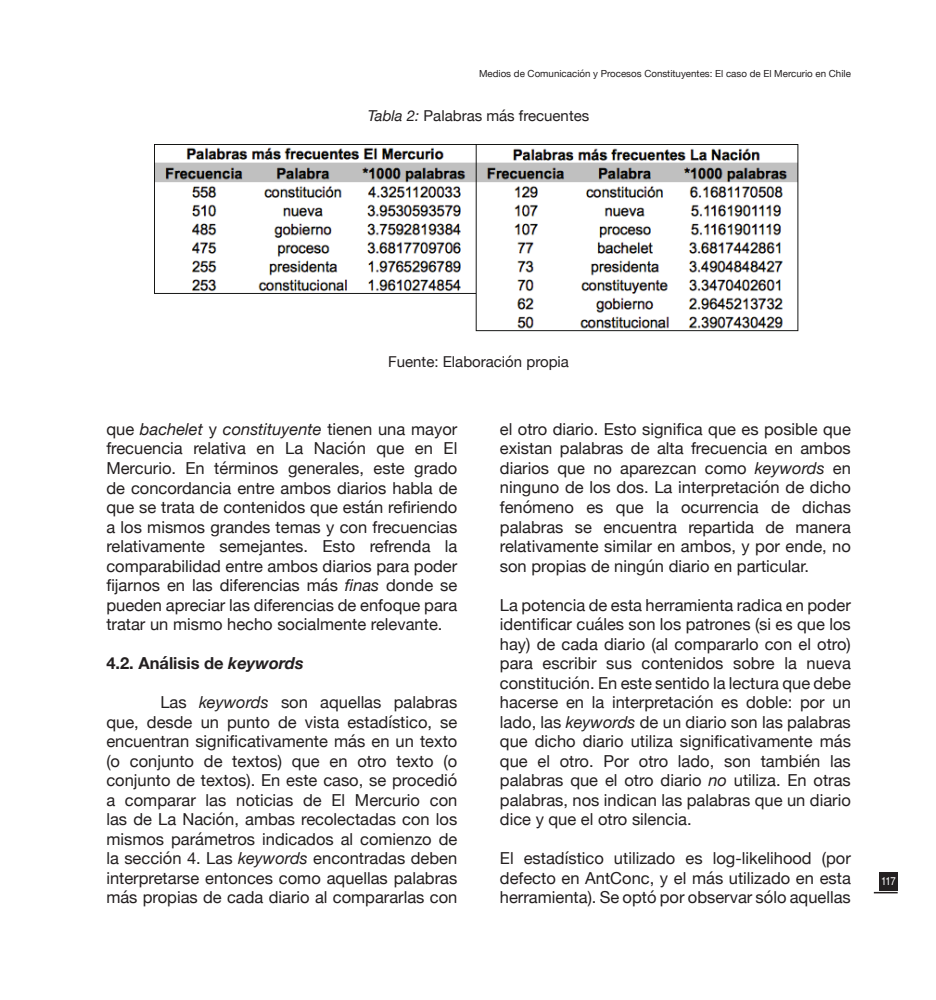
<style>
.page{position:relative;width:936px;height:1000px;background:#fff}
.page>*{position:absolute;margin:0;border:0;box-sizing:border-box;transform-origin:0 0}
.t1{font:16.5px/19.5px "Helvetica Neue";color:#231f20;text-align:justify}
.t2{font:700 16.5px "Helvetica Neue";color:#231f20}
.t3{font:15px "Helvetica Neue";color:#231f20}
.t4{font:11.25px "Helvetica LT Std";color:#fff;scale:.85 1}
.t5{font:9.75px "Helvetica Neue";color:#231f20}
.s1{font-style:italic}
</style>
<div class="page">
<div style="left:879px;top:872px;width:18px;height:18px;background:#231f20"></div>
<hr style="left:873px;top:891px;width:24px;height:2px;background:#231f20">
<img style="left:154px;top:145px;width:645px;height:187px">
<p class="t5" style="left:479px;top:66px;width:373px">Medios de Comunicación y Procesos Constituyentes: El caso de El Mercurio en Chile</p>
<p class="t3" style="left:368px;top:104px;width:223px"><span class="s1">Tabla 2:</span> Palabras más frecuentes</p>
<p class="t3" style="left:388px;top:350px;width:182px">Fuente: Elaboración propia</p>
<p class="t1" style="left:106px;top:420px;width:352px">que <span class="s1">bachelet</span> y <span class="s1">constituyente</span> tienen una mayor frecuencia relativa en La Nación que en El Mercurio. En términos generales, este grado de concordancia entre ambos diarios habla de que se trata de contenidos que están refiriendo a los mismos grandes temas y con frecuencias relativamente semejantes. Esto refrenda la comparabilidad entre ambos diarios para poder fijarnos en las diferencias más <span class="s1">finas</span> donde se pueden apreciar las diferencias de enfoque para tratar un mismo hecho socialmente relevante.</p>
<p class="t2" style="left:106px;top:650px;width:199px">4.2. Análisis de <span class="s1">keywords</span></p>
<p class="t1" style="left:106px;top:693px;width:352px;text-indent:54px">Las <span class="s1">keywords</span> son aquellas palabras que, desde un punto de vista estadístico, se encuentran significativamente más en un texto (o conjunto de textos) que en otro texto (o conjunto de textos). En este caso, se procedió a comparar las noticias de El Mercurio con las de La Nación, ambas recolectadas con los mismos parámetros indicados al comienzo de la sección 4. Las <span class="s1">keywords</span> encontradas deben interpretarse entonces como aquellas palabras más propias de cada diario al compararlas con</p>
<p class="t1" style="left:500px;top:420px;width:352px">el otro diario. Esto significa que es posible que existan palabras de alta frecuencia en ambos diarios que no aparezcan como <span class="s1">keywords</span> en ninguno de los dos. La interpretación de dicho fenómeno es que la ocurrencia de dichas palabras se encuentra repartida de manera relativamente similar en ambos, y por ende, no son propias de ningún diario en particular.</p>
<p class="t1" style="left:500px;top:595px;width:352px">La potencia de esta herramienta radica en poder identificar cuáles son los patrones (si es que los hay) de cada diario (al compararlo con el otro) para escribir sus contenidos sobre la nueva constitución. En este sentido la lectura que debe hacerse en la interpretación es doble: por un lado, las <span class="s1">keywords</span> de un diario son las palabras que dicho diario utiliza significativamente más que el otro. Por otro lado, son también las palabras que el otro diario <span class="s1">no</span> utiliza. En otras palabras, nos indican las palabras que un diario dice y que el otro silencia.</p>
<p class="t1" style="left:500px;top:849px;width:352px">El estadístico utilizado es log-likelihood (por defecto en AntConc, y el más utilizado en esta herramienta). Se optó por observar sólo aquellas</p>
<p class="t4" style="left:881px;top:874px;width:19px">117</p>
</div>
